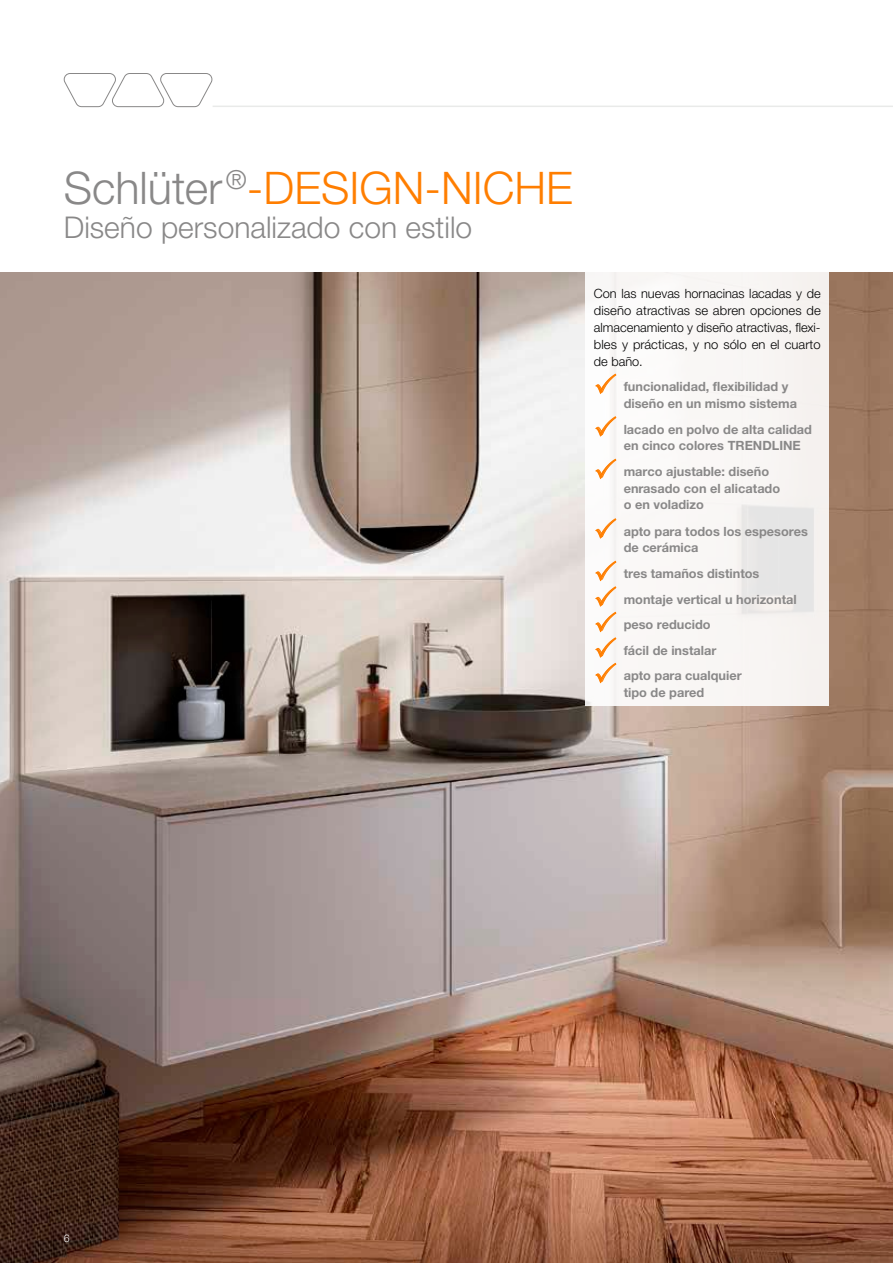
<style>
.page{position:relative;width:893px;height:1263px;background:#fff}
.page>*{position:absolute;margin:0;border:0;box-sizing:border-box;transform-origin:0 0}
.t1{font:300 45px "Helvetica Neue LTW1 G";color:#ff7e00}
.t2{font:300 30px "Helvetica Neue LTW1 G";color:#898888}
.t3{font:700 12.75px/16.5px "Helvetica Neue LTW1 G";color:#898888}
.t4{font:300 12.75px/17px "Helvetica Neue LTW1 G";letter-spacing:.005em;color:#000;text-align:justify}
.t5{font:300 10.5px "Helvetica Neue LTW1 G";color:#fff}
.s1{color:#898888}
.s2{color:#ff7e00}
</style>
<div class="page">
<svg style="left:64px;top:73px;width:148px;height:34px"></svg>
<hr style="left:213px;top:106px;width:680px;height:1px;background:#e9eae9">
<img style="left:0;top:272px;width:893px;height:991px">
<svg style="left:585px;top:272px;width:244px;height:433px;fill:#f9f6f5"></svg>
<svg style="left:617px;top:397px;width:30px;height:1px"></svg>
<svg style="left:617px;top:440px;width:30px;height:1px"></svg>
<svg style="left:617px;top:482px;width:30px;height:1px"></svg>
<svg style="left:617px;top:542px;width:30px;height:1px"></svg>
<svg style="left:617px;top:584px;width:30px;height:1px"></svg>
<svg style="left:617px;top:610px;width:30px;height:1px"></svg>
<svg style="left:617px;top:635px;width:30px;height:1px"></svg>
<svg style="left:617px;top:661px;width:30px;height:1px"></svg>
<svg style="left:617px;top:686px;width:30px;height:1px"></svg>
<h1 class="t1" style="left:64px;top:161px;width:511px"><span class="s1">Schlüter</span> <sup>®</sup>-DESIGN-NICHE</h1>
<h2 class="t2" style="left:64px;top:209px;width:410px">Diseño personalizado con estilo</h2>
<p class="t4" style="left:594px;top:285px;width:228px">Con las nuevas hornacinas lacadas y de diseño atractivas se abren opciones de almacenamiento y diseño atractivas, flexi&shy;bles y prácticas, y no sólo en el cuarto de baño.</p>
<p class="t3" style="left:624px;top:378px;width:175px;text-indent:-30px"><span class="s2">✓</span> funcionalidad, flexibilidad y diseño en un mismo sistema</p>
<p class="t3" style="left:624px;top:421px;width:190px;text-indent:-30px"><span class="s2">✓</span> lacado en polvo de alta calidad en cinco colores TRENDLINE</p>
<p class="t3" style="left:624px;top:463px;width:158px;text-indent:-30px"><span class="s2">✓</span> marco ajustable: diseño enrasado con el alicatado o en voladizo</p>
<p class="t3" style="left:624px;top:523px;width:186px;text-indent:-30px"><span class="s2">✓</span> apto para todos los espesores de cerámica</p>
<p class="t3" style="left:594px;top:565px;width:167px"><span class="s2">✓</span> tres tamaños distintos</p>
<p class="t3" style="left:594px;top:591px;width:204px"><span class="s2">✓</span> montaje vertical u horizontal</p>
<p class="t3" style="left:594px;top:616px;width:118px"><span class="s2">✓</span> peso reducido</p>
<p class="t3" style="left:594px;top:642px;width:124px"><span class="s2">✓</span> fácil de instalar</p>
<p class="t3" style="left:594px;top:667px;width:149px;text-align:center"><span class="s2">✓</span> apto para cualquier tipo de pared</p>
<p class="t5" style="left:64px;top:1231px;width:7px">6</p>
</div>
